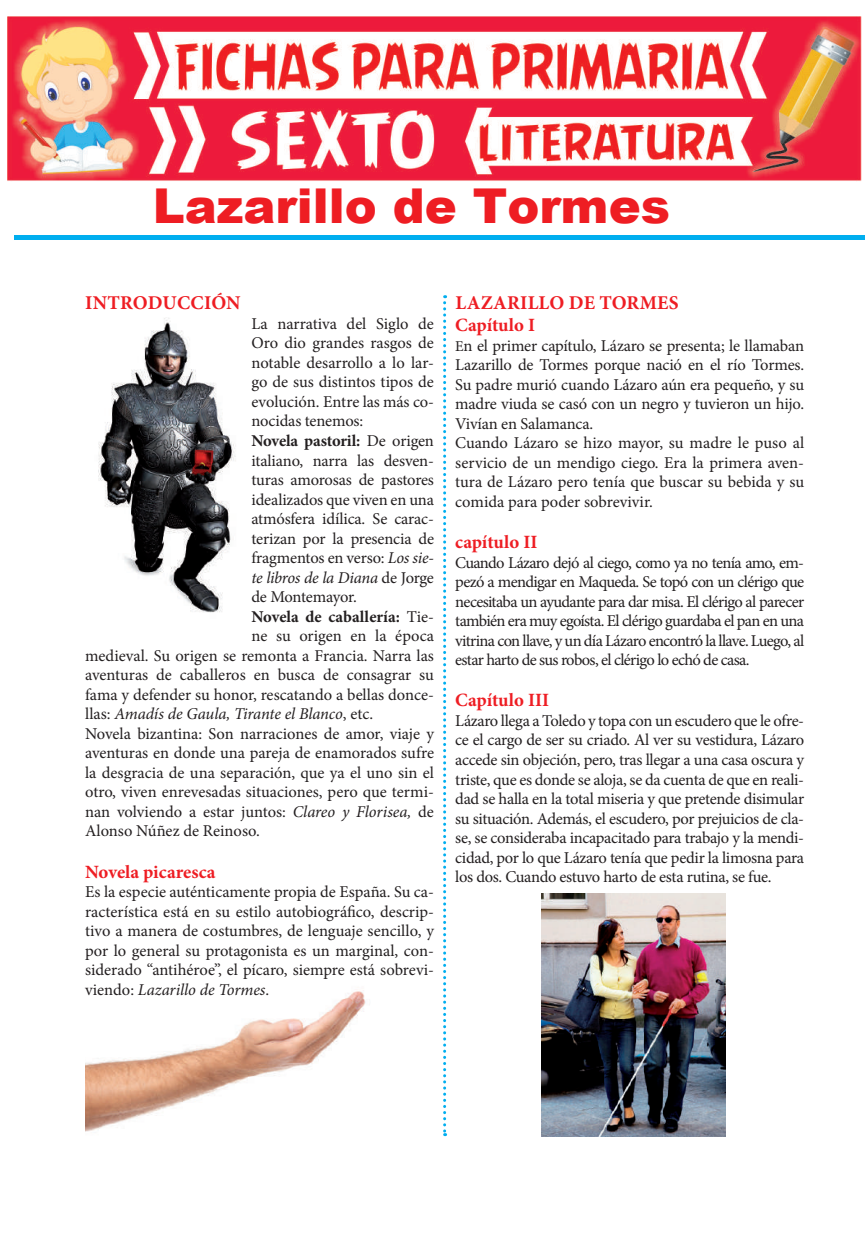
<style>
.page{position:relative;width:868px;height:1234px;background:#fff}
.page>*{position:absolute;margin:0;border:0;box-sizing:border-box;transform-origin:0 0}
.t1{font:900 48px "Arial";color:#ee1d23}
.t2{font:700 19.5px "Minion Pro";letter-spacing:.01em;color:#ee1d23}
.t3{font:700 18.75px "Minion Pro";letter-spacing:-.005em;color:#ee1d23}
.t4{font:16.5px/19.5px "Minion Pro";letter-spacing:-.005em;color:#231f20;text-align:justify}
.t5{font:italic 16.5px "Minion Pro";letter-spacing:-.015em;color:#231f20}
.t6{font:700 16.5px "Minion Pro";letter-spacing:-.005em;color:#231f20}
.s1{font-weight:400}
.s2{font-style:italic}
.s3{font-style:normal}
.s4{font-size:15px}
</style>
<div class="page">
<img style="left:85px;top:991px;width:281px;height:141px">
<svg style="left:443px;top:295px;width:3px;height:840px"></svg>
<img style="left:98px;top:318px;width:138px;height:295px">
<img style="left:541px;top:893px;width:184px;height:242px">
<img style="left:7px;top:16px;width:854px;height:165px">
<div style="left:14px;top:235px;width:850px;height:5px;background:#00aeef"></div>
<h1 class="t1" style="left:153px;top:170px;width:518px">Lazarillo de Tormes</h1>
<p class="t2" style="left:85px;top:289px;width:157px">INTRODUCCIÓN</p>
<p class="t4" style="left:251px;top:314px;width:184px">La narrativa del Siglo de</p>
<p class="t4" style="left:251px;top:333px;width:184px">Oro dio grandes rasgos de</p>
<p class="t4" style="left:251px;top:353px;width:184px">notable desarrollo a lo lar-</p>
<p class="t4" style="left:251px;top:372px;width:184px">go de sus distintos tipos de</p>
<p class="t4" style="left:251px;top:392px;width:184px">evolución. Entre las más co-</p>
<p class="t4" style="left:251px;top:411px;width:113px">nocidas tenemos:</p>
<p class="t6" style="left:251px;top:429px;width:184px">Novela pastoril: <span class="s1">De origen</span></p>
<p class="t4" style="left:251px;top:450px;width:184px">italiano, narra las desven-</p>
<p class="t4" style="left:251px;top:470px;width:184px">turas amorosas de pastores</p>
<p class="t4" style="left:251px;top:489px;width:184px">idealizados que viven en una</p>
<p class="t4" style="left:251px;top:509px;width:184px">atmósfera idílica. Se carac-</p>
<p class="t4" style="left:251px;top:528px;width:184px">terizan por la presencia de</p>
<p class="t4" style="left:251px;top:548px;width:184px">fragmentos en verso: <span class="s2">Los sie-</span></p>
<p class="t5" style="left:251px;top:566px;width:184px">te libros de la Diana <span class="s3">de Jorge</span></p>
<p class="t4" style="left:251px;top:587px;width:107px">de Montemayor.</p>
<p class="t6" style="left:251px;top:604px;width:184px">Novela de caballería: <span class="s1">Tie-</span></p>
<p class="t4" style="left:251px;top:626px;width:184px">ne su origen en la época</p>
<p class="t4" style="left:85px;top:645px;width:350px">medieval. Su origen se remonta a Francia. Narra las</p>
<p class="t4" style="left:85px;top:665px;width:350px">aventuras de caballeros en busca de consagrar su</p>
<p class="t4" style="left:85px;top:684px;width:350px">fama y defender su honor, rescatando a bellas donce-</p>
<p class="t5" style="left:85px;top:702px;width:289px"><span class="s3">llas:</span> Amadís de Gaula, Tirante el Blanco<span class="s3">, etc.</span></p>
<p class="t4" style="left:85px;top:723px;width:350px">Novela bizantina: Son narraciones de amor, viaje y</p>
<p class="t4" style="left:85px;top:743px;width:350px">aventuras en donde una pareja de enamorados sufre</p>
<p class="t4" style="left:85px;top:762px;width:350px">la desgracia de una separación, que ya el uno sin el</p>
<p class="t4" style="left:85px;top:782px;width:350px">otro, viven enrevesadas situaciones, pero que termi-</p>
<p class="t4" style="left:85px;top:801px;width:350px">nan volviendo a estar juntos: <span class="s2">Clareo y Florisea,</span> de</p>
<p class="t4" style="left:85px;top:821px;width:176px">Alonso Núñez de Reinoso.</p>
<p class="t3" style="left:85px;top:858px;width:132px">Novela picaresca</p>
<p class="t4" style="left:85px;top:881px;width:350px">Es la especie auténticamente propia de España. Su ca&shy;racterística está en su estilo autobiográfico, descrip&shy;tivo a manera de costumbres, de lenguaje sencillo, y por lo general su protagonista es un marginal, con&shy;siderado “antihéroe”, el pícaro, siempre está sobrevi&shy;viendo: <span class="s2">Lazarillo de Tormes</span>.</p>
<p class="t2" style="left:455px;top:289px;width:225px">LAZARILLO DE TORMES</p>
<p class="t3" style="left:455px;top:312px;width:81px">Capítulo I</p>
<p class="t4" style="left:455px;top:335px;width:350px;text-align:left"><span class="s4">E</span>n el primer capítulo, Lázaro se presenta; le llamaban Lazarillo de Tormes porque nació en el río Tormes.<br>Su padre murió cuando Lázaro aún era pequeño, y su madre viuda se casó con un negro y tuvieron un hijo.<br>Vivían en Salamanca.<br>Cuando Lázaro se hizo mayor, su madre le puso al servicio de un mendigo ciego. Era la primera aven&shy;tura de Lázaro pero tenía que buscar su bebida y su comida para poder sobrevivir.</p>
<p class="t3" style="left:455px;top:528px;width:84px">capítulo II</p>
<p class="t4" style="left:455px;top:552px;width:350px">Cuando Lázaro dejó al ciego, como ya no tenía amo, em&shy;pezó a mendigar en Maqueda. Se topó con un clérigo que necesitaba un ayudante para dar misa. El clérigo al parecer también era muy egoísta. El clérigo guardaba el pan en una vitrina con llave, y un día Lázaro encontró la llave. Luego, al estar harto de sus robos, el clérigo lo echó de casa.</p>
<p class="t3" style="left:455px;top:687px;width:95px">Capítulo III</p>
<p class="t4" style="left:455px;top:710px;width:350px">Lázaro llega a Toledo y topa con un escudero que le ofre&shy;ce el cargo de ser su criado. Al ver su vestidura, Lázaro accede sin objeción, pero, tras llegar a una casa oscura y triste, que es donde se aloja, se da cuenta de que en reali&shy;dad se halla en la total miseria y que pretende disimular su situación. Además, el escudero, por prejuicios de cla&shy;se, se consideraba incapacitado para trabajo y la mendi&shy;cidad, por lo que Lázaro tenía que pedir la limosna para los dos. Cuando estuvo harto de esta rutina, se fue.</p>
</div>
